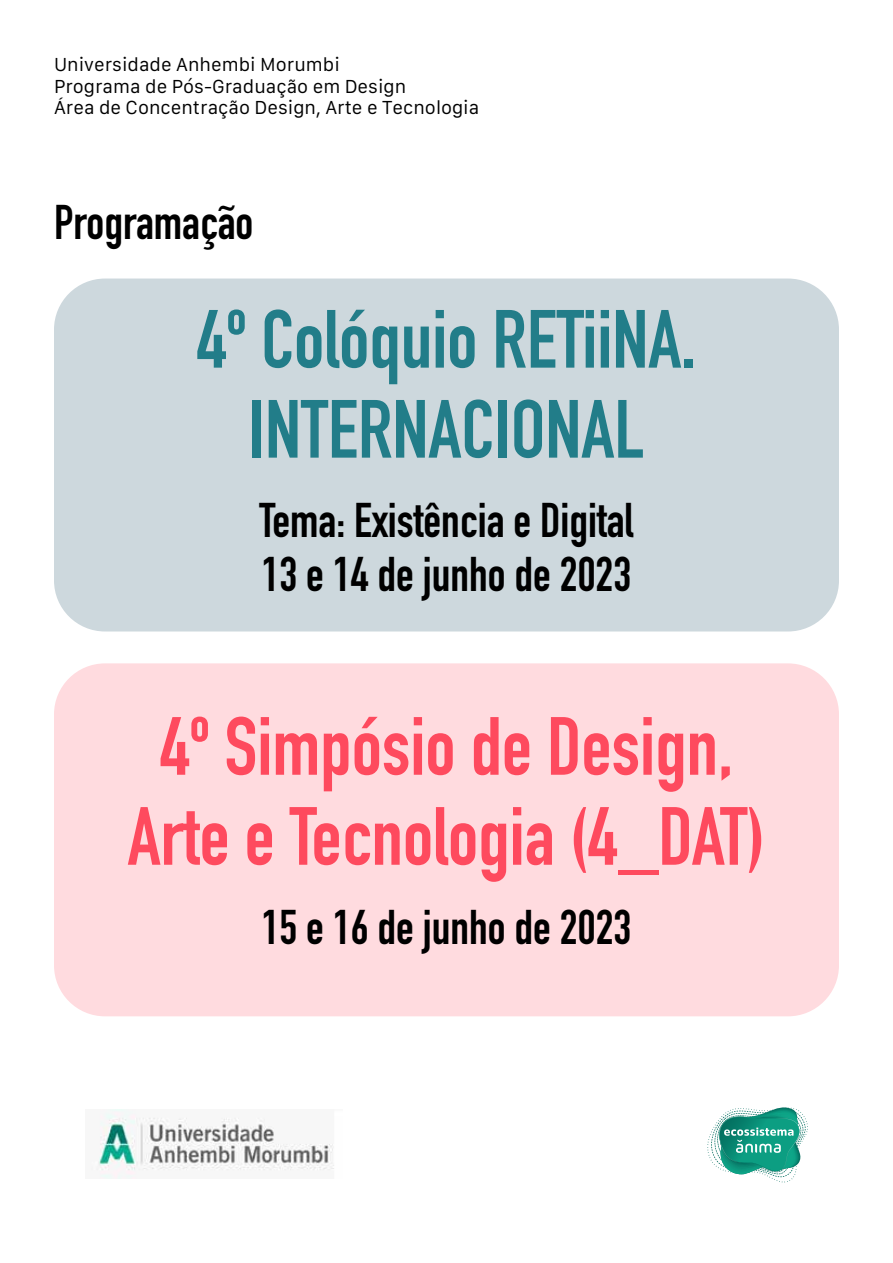
<style>
.page{position:relative;width:893px;height:1263px;background:#fff}
.page>*{position:absolute;margin:0;border:0;box-sizing:border-box;transform-origin:0 0}
.t1{font:700 81px/90px "DIN Condensed";color:#fe4a5e;text-align:center}
.t2{font:700 81px/90px "DIN Condensed";color:#227d89;text-align:center}
.t3{font:700 48px/54px "DIN Condensed";color:#000}
.t4{font:18px/21.6px "Galvji";color:#000}
</style>
<div class="page">
<div style="left:54px;top:279px;width:785px;height:352px;background:#cdd8dd;border-radius:51px"></div>
<div style="left:54px;top:663px;width:785px;height:353px;background:#ffdbdf;border-radius:51px"></div>
<svg style="left:707px;top:1107px;width:101px;height:75px"></svg>
<img style="left:96px;top:1110px;width:238px;height:68px">
<p class="t4" style="left:54px;top:54px;width:427px">Universidade Anhembi Morumbi<br>Programa de Pós-Graduação em Design<br>Área de Concentração Design, Arte e Tecnologia</p>
<h2 class="t3" style="left:54px;top:195px;width:201px">Programação</h2>
<h1 class="t2" style="left:197px;top:294px;width:501px">4º Colóquio RETiiNA.<br>INTERNACIONAL</h1>
<h2 class="t3" style="left:259px;top:493px;width:376px">Tema: Existência e Digital<br>13 e 14 de junho de 2023</h2>
<h1 class="t1" style="left:128px;top:701px;width:639px">4º Simpósio de Design,<br>Arte e Tecnologia (4_DAT)</h1>
<h2 class="t3" style="left:262px;top:900px;width:371px">15 e 16 de junho de 2023</h2>
</div>
